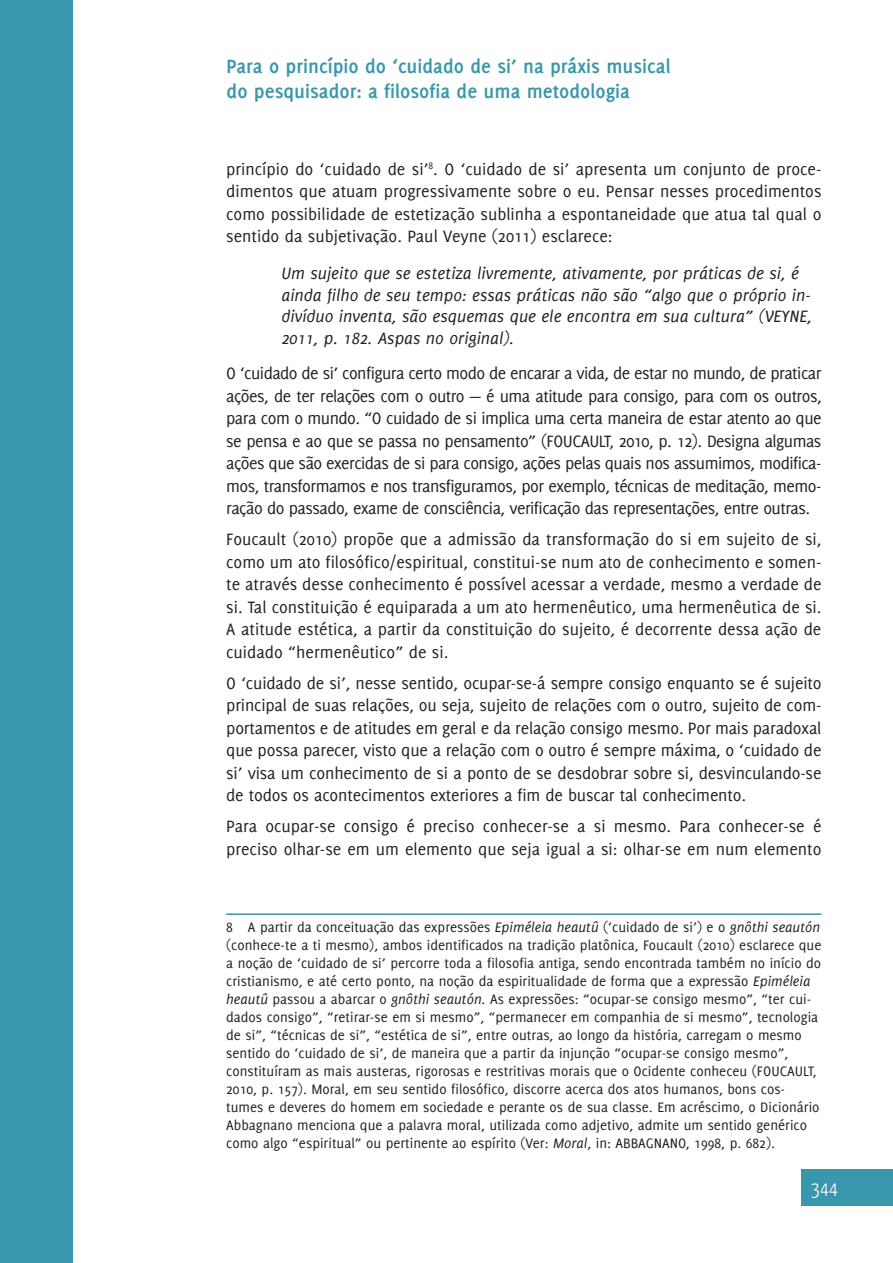
<style>
.page{position:relative;width:893px;height:1263px;background:#fff}
.page>*{position:absolute;margin:0;border:0;box-sizing:border-box;transform-origin:0 0}
.t1{font:700 21px/25.2px "Delicious";color:#3897ac}
.t2{font:300 21px "Yanone Kaffeesatz";color:#fff}
.t3{font:18px/22.5px "Delicious";color:#231f20;text-align:justify}
.t4{font:italic 18px/21.6px "Delicious";color:#231f20}
.t5{font:15px/18px "Delicious";color:#231f20}
.s1{font-style:italic}
</style>
<div class="page">
<div style="left:0;top:0;width:72px;height:1263px;background:#3897ac"></div>
<div style="left:802px;top:1170px;width:91px;height:36px;background:#3897ac"></div>
<hr style="left:226px;top:913px;width:595px;height:2px;background:#3897ac">
<p class="t1" style="left:227px;top:53px;width:446px">Para o princípio do ‘cuidado de si’ na práxis musical do pesquisador: a filosofia de uma metodologia</p>
<p class="t3" style="left:226px;top:158px;width:597px">princípio do ‘cuidado de si’<sup>8</sup>. O ‘cuidado de si’ apresenta um conjunto de proce&shy;dimentos que atuam progressivamente sobre o eu. Pensar nesses procedimentos como possibilidade de estetização sublinha a espontaneidade que atua tal qual o sentido da subjetivação. Paul Veyne (2011) esclarece:</p>
<p class="t4" style="left:281px;top:262px;width:532px">Um sujeito que se estetiza livremente, ativamente, por práticas de si, é ainda filho de seu tempo: essas práticas não são “algo que o próprio in&shy;divíduo inventa, são esquemas que ele encontra em sua cultura” (VEYNE, 2011, p. 182. Aspas no original).</p>
<p class="t3" style="left:226px;top:362px;width:597px">O ‘cuidado de si’ configura certo modo de encarar a vida, de estar no mundo, de praticar ações, de ter relações com o outro — é uma atitude para consigo, para com os outros, para com o mundo. “O cuidado de si implica uma certa maneira de estar atento ao que se pensa e ao que se passa no pensamento” (FOUCAULT, 2010, p. 12). Designa algumas ações que são exercidas de si para consigo, ações pelas quais nos assumimos, modifica&shy;mos, transformamos e nos transfiguramos, por exemplo, técnicas de meditação, memo&shy;ração do passado, exame de consciência, verificação das representações, entre outras.</p>
<p class="t3" style="left:226px;top:528px;width:597px">Foucault (2010) propõe que a admissão da transformação do si em sujeito de si, como um ato filosófico/espiritual, constitui-se num ato de conhecimento e somen&shy;te através desse conhecimento é possível acessar a verdade, mesmo a verdade de si. Tal constituição é equiparada a um ato hermenêutico, uma hermenêutica de si.<br>A atitude estética, a partir da constituição do sujeito, é decorrente dessa ação de cuidado “hermenêutico” de si.</p>
<p class="t3" style="left:226px;top:671px;width:597px">O ‘cuidado de si’, nesse sentido, ocupar-se-á sempre consigo enquanto se é sujeito principal de suas relações, ou seja, sujeito de relações com o outro, sujeito de com&shy;portamentos e de atitudes em geral e da relação consigo mesmo. Por mais paradoxal que possa parecer, visto que a relação com o outro é sempre máxima, o ‘cuidado de si’ visa um conhecimento de si a ponto de se desdobrar sobre si, desvinculando-se de todos os acontecimentos exteriores a fim de buscar tal conhecimento.</p>
<p class="t3" style="left:226px;top:815px;width:597px">Para ocupar-se consigo é preciso conhecer-se a si mesmo. Para conhecer-se é preciso olhar-se em um elemento que seja igual a si: olhar-se em num elemento</p>
<p class="t5" style="left:226px;top:918px;width:597px">8 A partir da conceituação das expressões <span class="s1">Epiméleia heautû</span> (‘cuidado de si’) e o <span class="s1">gnôthi seautón </span>(conhece-te a ti mesmo), ambos identificados na tradição platônica, Foucault (2010) esclarece que a noção de ‘cuidado de si’ percorre toda a filosofia antiga, sendo encontrada também no início do cristianismo, e até certo ponto, na noção da espiritualidade de forma que a expressão <span class="s1">Epiméleia heautû</span> passou a abarcar o <span class="s1">gnôthi seautón.</span> As expressões: “ocupar-se consigo mesmo”, “ter cui&shy;dados consigo”, “retirar-se em si mesmo”, “permanecer em companhia de si mesmo”, tecnologia de si”, “técnicas de si”, “estética de si”, entre outras, ao longo da história, carregam o mesmo sentido do ‘cuidado de si’, de maneira que a partir da injunção “ocupar-se consigo mesmo”, constituíram as mais austeras, rigorosas e restritivas morais que o Ocidente conheceu (FOUCAULT, 2010, p. 157). Moral, em seu sentido filosófico, discorre acerca dos atos humanos, bons cos&shy;tumes e deveres do homem em sociedade e perante os de sua classe. Em acréscimo, o Dicionário Abbagnano menciona que a palavra moral, utilizada como adjetivo, admite um sentido genérico como algo “espiritual” ou pertinente ao espírito (Ver: <span class="s1">Moral</span>, in: ABBAGNANO, 1998, p. 682).</p>
<p class="t2" style="left:811px;top:1176px;width:29px">344</p>
</div>
